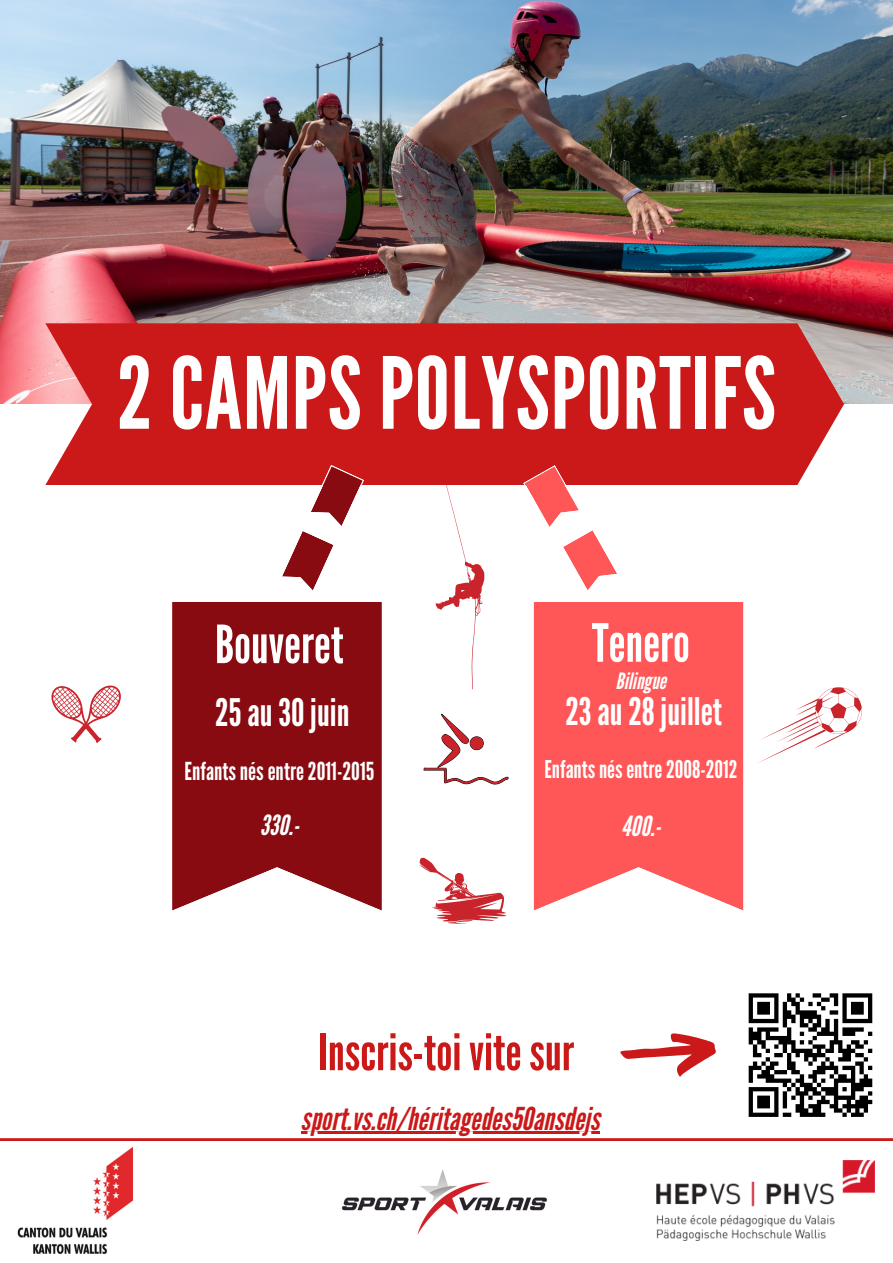
<style>
.page{position:relative;width:893px;height:1263px;background:#fff}
.page>*{position:absolute;margin:0;border:0;box-sizing:border-box;transform-origin:0 0}
.t1{font:99px "League Gothic";letter-spacing:.01em;color:#fff}
.t2{font:52.5px "League Gothic";color:#fff}
.t3{font:50.25px "League Gothic";color:#cb1818}
.t4{font:37.88px "League Gothic";color:#fff}
.t5{font:italic 31.5px "League Gothic";color:#cb1818}
.t6{font:italic 27.75px "League Gothic";color:#fff}
.t7{font:24.75px "League Gothic";color:#fff}
.t8{font:24.38px "League Gothic";color:#fff}
.t9{font:italic 22.5px "League Gothic";color:#fff}
</style>
<div class="page">
<img style="left:0;top:0;width:893px;height:403px">
<div style="left:45px;top:323px;width:799px;height:162px;background:#cb1818"></div>
<hr style="left:0;top:1138px;width:893px;height:3px;background:#cb1818">
<svg style="left:172px;top:602px;width:210px;height:309px;background:#901c23"></svg>
<svg style="left:533px;top:602px;width:211px;height:309px;background:#ff6464"></svg>
<img style="left:341px;top:1169px;width:206px;height:66px">
<img style="left:656px;top:1160px;width:219px;height:80px">
<svg style="left:280px;top:464px;width:84px;height:126px"></svg>
<svg style="left:523px;top:465px;width:96px;height:125px"></svg>
<svg style="left:620px;top:1033px;width:96px;height:44px"></svg>
<img style="left:17px;top:1148px;width:116px;height:105px">
<svg style="left:51px;top:685px;width:70px;height:58px"></svg>
<svg style="left:435px;top:485px;width:49px;height:204px"></svg>
<svg style="left:419px;top:857px;width:88px;height:67px"></svg>
<svg style="left:424px;top:714px;width:84px;height:70px"></svg>
<svg style="left:758px;top:687px;width:104px;height:76px"></svg>
<svg style="left:748px;top:993px;width:125px;height:124px"></svg>
<hr style="left:301px;top:1131px;width:298px;height:3px;background:#cb1818">
<h1 class="t1" style="left:117px;top:336px;width:660px">2 CAMPS POLYSPORTIFS</h1>
<h2 class="t2" style="left:215px;top:614px;width:130px">Bouveret</h2>
<p class="t4" style="left:215px;top:691px;width:136px">25au30juin</p>
<p class="t7" style="left:184px;top:757px;width:191px">Enfantsnésentre2011-2015</p>
<p class="t6" style="left:260px;top:809px;width:40px">330.-</p>
<h2 class="t2" style="left:592px;top:613px;width:99px">Tenero</h2>
<p class="t9" style="left:615px;top:668px;width:52px">Bilingue</p>
<p class="t4" style="left:565px;top:689px;width:158px">23au28juillet</p>
<p class="t8" style="left:544px;top:755px;width:195px">Enfantsnésentre2008-2012</p>
<p class="t6" style="left:621px;top:810px;width:41px">400.-</p>
<h3 class="t3" style="left:318px;top:1023px;width:257px">Inscris-toi vitesur</h3>
<p class="t5" style="left:301px;top:1100px;width:300px">sport.vs.ch/héritagedes50ansdejs</p>
</div>
